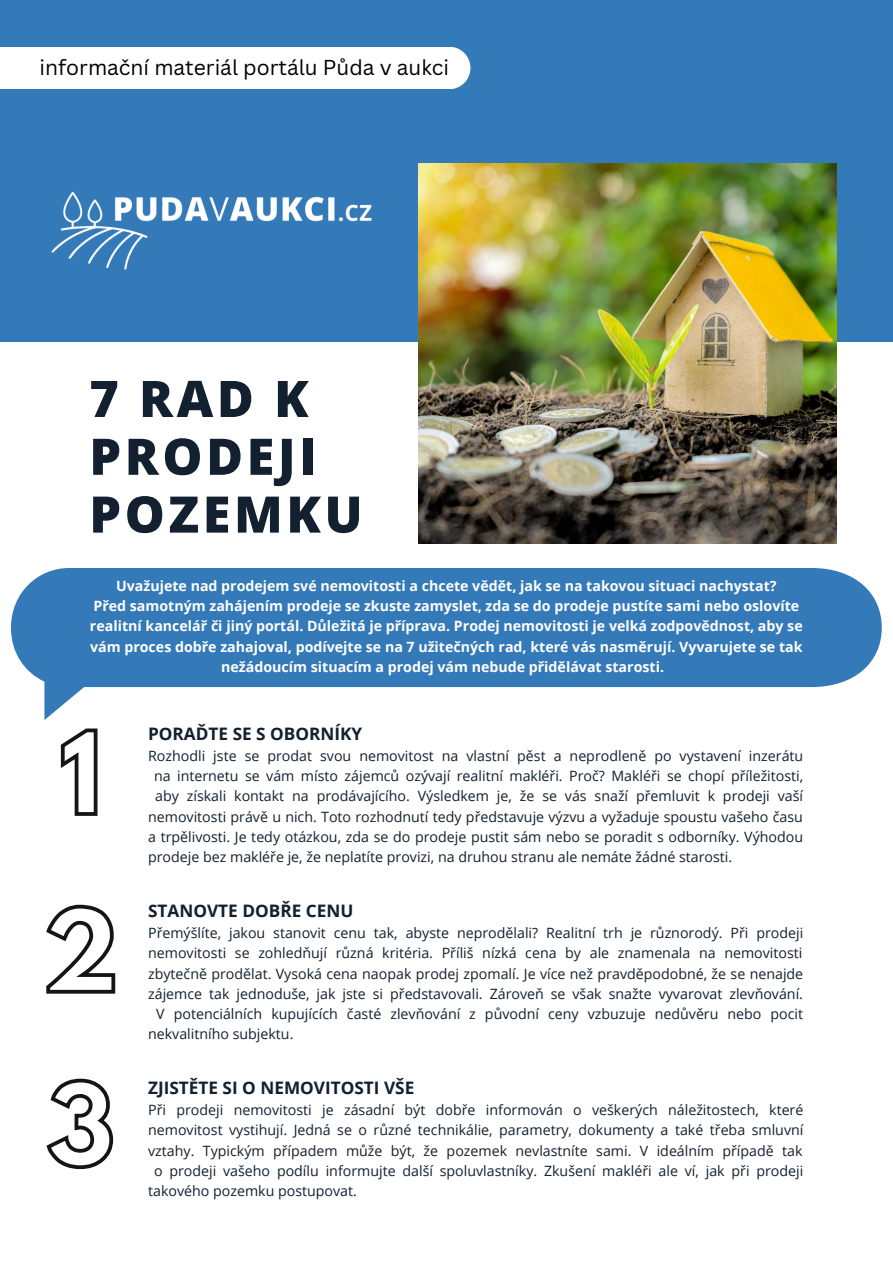
<style>
.page{position:relative;width:893px;height:1264px;background:#fff}
.page>*{position:absolute;margin:0;border:0;box-sizing:border-box;transform-origin:0 0}
.t1{font:800 50.4px/57.8px "Open Sans";letter-spacing:.07em;color:#13202f}
.t2{font:21px "Canva Sans";color:#000}
.t3{font:700 17.25px "Open Sans";color:#13202f}
.t4{font:14.25px "Open Sans";color:#13202f}
.t5{font:700 14.25px/20.2px "Open Sans";color:#fff;text-align:center}
</style>
<div class="page">
<div style="left:0;top:0;width:892px;height:342px;background:#3479b8"></div>
<img style="left:418px;top:163px;width:418px;height:380px">
<img style="left:51px;top:191px;width:321px;height:79px">
<div style="left:11px;top:568px;width:870px;height:119px;background:#3479b8"></div>
<svg style="left:60px;top:728px;width:38px;height:88px"></svg>
<svg style="left:46px;top:904px;width:70px;height:90px"></svg>
<svg style="left:46px;top:1078px;width:68px;height:92px"></svg>
<div style="left:0;top:47px;width:470px;height:41px;background:#fff"></div>
<h2 class="t2" style="left:40px;top:52px;width:411px">informační materiál portálu Půda v aukci</h2>
<h1 class="t1" style="left:89px;top:368px;width:275px">7 RAD K<br>PRODEJI<br>POZEMKU</h1>
<p class="t5" style="left:90px;top:575px;width:714px">Uvažujete nad prodejem své nemovitosti a chcete vědět, jak se na takovou situaci nachystat?<br>Před samotným zahájením prodeje se zkuste zamyslet, zda se do prodeje pustíte sami nebo oslovíte realitní kancelář či jiný portál. Důležitá je příprava. Prodej nemovitosti je velká zodpovědnost, aby se vám proces dobře zahajoval, podívejte se na 7 užitečných rad, které vás nasměrují. Vyvarujete se tak nežádoucím situacím a prodej vám nebude přidělávat starosti.</p>
<p class="t3" style="left:148px;top:721px;width:216px">PORAĎTE SE S OBORNÍKY</p>
<p class="t4" style="left:148px;top:745px;width:656px">Rozhodli jste se prodat svou nemovitost na vlastní pěst a neprodleně po vystavení inzerátu</p>
<p class="t4" style="left:154px;top:766px;width:650px">na internetu se vám místo zájemců ozývají realitní makléři. Proč? Makléři se chopí příležitosti,</p>
<p class="t4" style="left:155px;top:786px;width:649px">aby získali kontakt na prodávajícího. Výsledkem je, že se vás snaží přemluvit k prodeji vaší</p>
<p class="t4" style="left:148px;top:806px;width:656px">nemovitosti právě u nich. Toto rozhodnutí tedy představuje výzvu a vyžaduje spoustu vašeho času</p>
<p class="t4" style="left:148px;top:826px;width:656px">a trpělivosti. Je tedy otázkou, zda se do prodeje pustit sám nebo se poradit s odborníky. Výhodou</p>
<p class="t4" style="left:148px;top:847px;width:585px">prodeje bez makléře je, že neplatíte provizi, na druhou stranu ale nemáte žádné starosti.</p>
<p class="t3" style="left:148px;top:898px;width:207px">STANOVTE DOBŘE CENU</p>
<p class="t4" style="left:148px;top:922px;width:656px">Přemýšlíte, jakou stanovit cenu tak, abyste neprodělali? Realitní trh je různorodý. Při prodeji</p>
<p class="t4" style="left:148px;top:943px;width:655px">nemovitosti se zohledňují různá kritéria. Příliš nízká cena by ale znamenala na nemovitosti</p>
<p class="t4" style="left:148px;top:963px;width:656px">zbytečně prodělat. Vysoká cena naopak prodej zpomalí. Je více než pravděpodobné, že se nenajde</p>
<p class="t4" style="left:148px;top:983px;width:656px">zájemce tak jednoduše, jak jste si představovali. Zároveň se však snažte vyvarovat zlevňování.</p>
<p class="t4" style="left:156px;top:1003px;width:648px">V potenciálních kupujících časté zlevňování z původní ceny vzbuzuje nedůvěru nebo pocit</p>
<p class="t4" style="left:148px;top:1024px;width:147px">nekvalitního subjektu.</p>
<p class="t3" style="left:148px;top:1075px;width:268px">ZJISTĚTE SI O NEMOVITOSTI VŠE</p>
<p class="t4" style="left:148px;top:1099px;width:656px">Při prodeji nemovitosti je zásadní být dobře informován o veškerých náležitostech, které</p>
<p class="t4" style="left:148px;top:1120px;width:656px">nemovitost vystihují. Jedná se o různé technikálie, parametry, dokumenty a také třeba smluvní</p>
<p class="t4" style="left:148px;top:1140px;width:655px">vztahy. Typickým případem může být, že pozemek nevlastníte sami. V ideálním případě tak</p>
<p class="t4" style="left:154px;top:1160px;width:650px">o prodeji vašeho podílu informujte další spoluvlastníky. Zkušení makléři ale ví, jak při prodeji</p>
<p class="t4" style="left:148px;top:1180px;width:210px">takového pozemku postupovat.</p>
</div>
